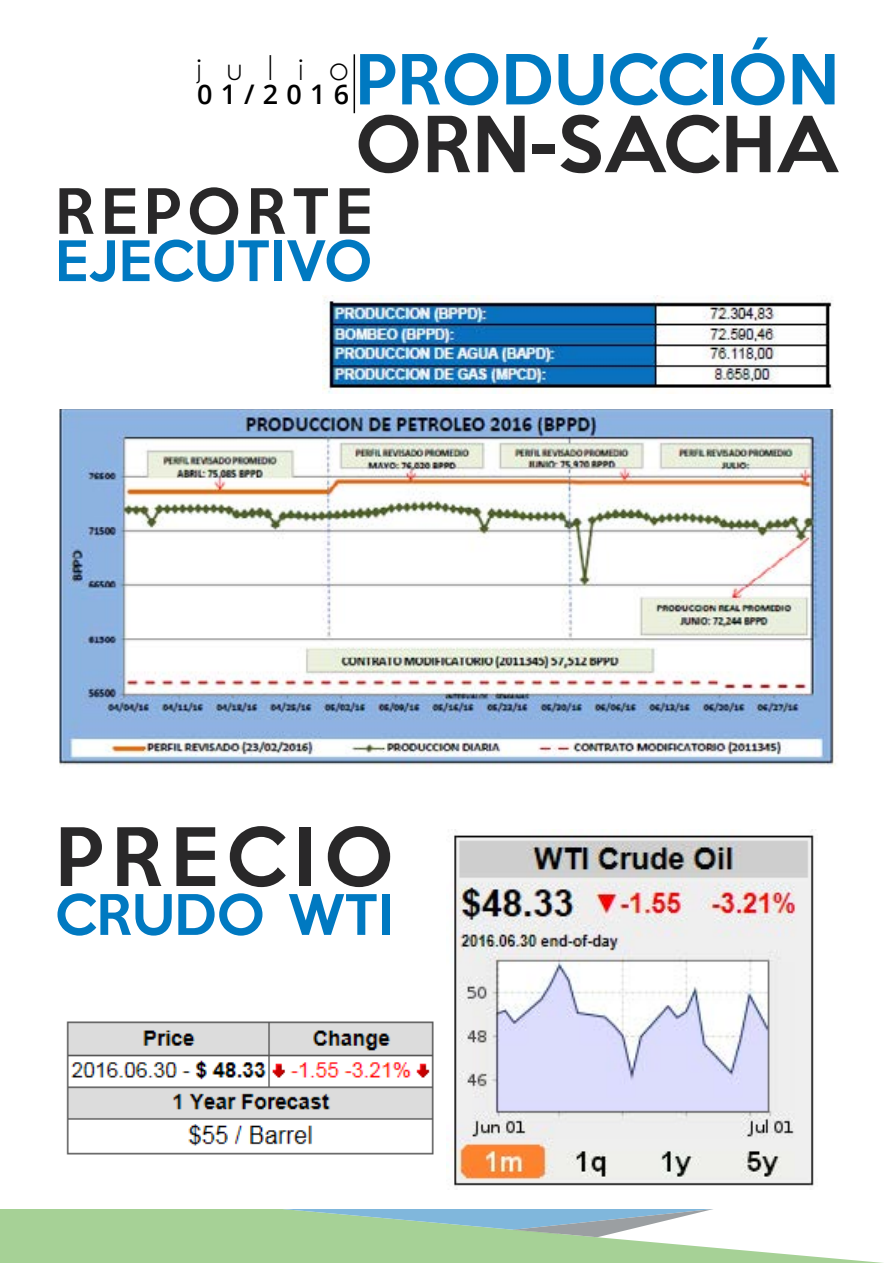
<style>
.page{position:relative;width:893px;height:1263px;background:#fff}
.page>*{position:absolute;margin:0;border:0;box-sizing:border-box;transform-origin:0 0}
.t1{font:500 73.5px "Keep Calm";color:#292829}
.t2{font:500 70.5px "Keep Calm";letter-spacing:.01em;color:#292829}
.t3{font:500 63px "Keep Calm";letter-spacing:.01em;color:#0079c1}
.t4{font:500 57px "Keep Calm";color:#292829}
.t5{font:500 51px "Keep Calm";letter-spacing:.01em;color:#0079c1}
.t6{font:36px "Champagne&Limousines";letter-spacing:.7em;color:#000}
.t7{font:600 27px "Open Sans";letter-spacing:.3em;color:#000}
</style>
<div class="page">
<hr style="left:354px;top:54px;width:1px;height:59px;background:#000">
<svg style="left:0;top:1209px;width:883px;height:54px;fill:#a6d196"></svg>
<svg style="left:282px;top:1209px;width:432px;height:28px;background:#a2c7bf"></svg>
<img style="left:446px;top:830px;width:368px;height:356px">
<img style="left:66px;top:1021px;width:368px;height:134px">
<img style="left:322px;top:296px;width:511px;height:98px">
<img style="left:60px;top:409px;width:776px;height:358px">
<p class="t6" style="left:197px;top:50px;width:154px">julio</p>
<p class="t7" style="left:197px;top:76px;width:154px">01/2016</p>
<p class="t3" style="left:355px;top:25px;width:485px">PRODUCCIÓN</p>
<h2 class="t2" style="left:355px;top:83px;width:485px">ORN-SACHA</h2>
<p class="t4" style="left:55px;top:162px;width:136px">REPOR</p>
<p class="t4" style="left:292px;top:162px;width:81px">TE</p>
<p class="t5" style="left:55px;top:217px;width:319px">EJECUTIVO</p>
<h1 class="t1" style="left:55px;top:793px;width:226px">PRECIO</h1>
<p class="t5" style="left:55px;top:870px;width:43px">CRUDO</p>
<p class="t5" style="left:288px;top:870px;width:99px">WTI</p>
</div>
